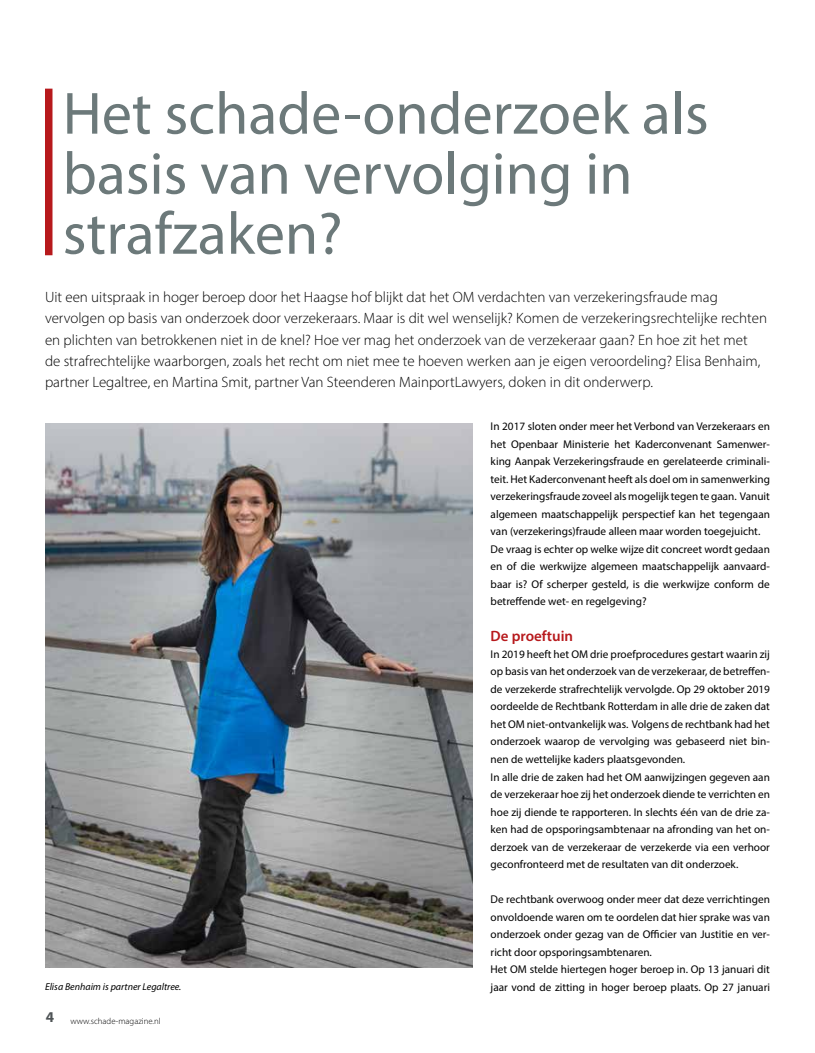
<style>
.page{position:relative;width:815px;height:1053px;background:#fff}
.page>*{position:absolute;margin:0;border:0;box-sizing:border-box;transform-origin:0 0}
.t1{font:60px/60px "Myriad Pro";color:#6c797a}
.t2{font:300 15px/21.2px "Myriad Pro";color:#000}
.t3{font:600 15px "Myriad Pro";color:#b7191c}
.t4{font:11.25px/17.5px "Myriad Pro";color:#000}
.t5{font:italic 10px "Myriad Pro";color:#000}
.t6{font:300 8.75px "Myriad Pro";color:#000}
</style>
<div class="page">
<div style="left:45px;top:89px;width:7px;height:166px;background:#b7191c"></div>
<img style="left:45px;top:423px;width:428px;height:544px">
<h1 class="t1" style="left:63px;top:83px;width:647px">Het schade-onderzoek als basis van vervolging in strafzaken?</h1>
<p class="t2" style="left:45px;top:286px;width:724px">Uit een uitspraak in hoger beroep door het Haagse hof blijkt dat het OM verdachten van verzekeringsfraude mag vervolgen op basis van onderzoek door verzekeraars. Maar is dit wel wenselijk? Komen de verzekeringsrechtelijke rechten en plichten van betrokkenen niet in de knel? Hoe ver mag het onderzoek van de verzekeraar gaan? En hoe zit het met<br>de strafrechtelijke waarborgen, zoals het recht om niet mee te hoeven werken aan je eigen veroordeling? Elisa Benhaim, partner Legaltree, en Martina Smit, partner Van Steenderen MainportLawyers, doken in dit onderwerp.</p>
<p class="t4" style="left:491px;top:417px;width:281px">In 2017 sloten onder meer het Verbond van Verzekeraars en het Openbaar Ministerie het Kaderconvenant Samenwer&shy;king Aanpak Verzekeringsfraude en gerelateerde criminali&shy;teit. Het Kaderconvenant heeft als doel om in samenwerking verzekeringsfraude zoveel als mogelijk tegen te gaan. Vanuit algemeen maatschappelijk perspectief kan het tegengaan van (verzekerings)fraude alleen maar worden toegejuicht.<br>De vraag is echter op welke wijze dit concreet wordt gedaan en of die werkwijze algemeen maatschappelijk aanvaard&shy;baar is? Of scherper gesteld, is die werkwijze conform de betreffende wet- en regelgeving?</p>
<h2 class="t3" style="left:491px;top:626px;width:84px">De proeftuin</h2>
<p class="t4" style="left:491px;top:645px;width:281px">In 2019 heeft het OM drie proefprocedures gestart waarin zij op basis van het onderzoek van de verzekeraar, de betreffen&shy;de verzekerde strafrechtelijk vervolgde. Op 29 oktober 2019 oordeelde de Rechtbank Rotterdam in alle drie de zaken dat het OM niet-ontvankelijk was. Volgens de rechtbank had het onderzoek waarop de vervolging was gebaseerd niet bin&shy;nen de wettelijke kaders plaatsgevonden.<br>In alle drie de zaken had het OM aanwijzingen gegeven aan de verzekeraar hoe zij het onderzoek diende te verrichten en hoe zij diende te rapporteren. In slechts één van de drie za&shy;ken had de opsporingsambtenaar na afronding van het on&shy;derzoek van de verzekeraar de verzekerde via een verhoor geconfronteerd met de resultaten van dit onderzoek.</p>
<p class="t4" style="left:491px;top:890px;width:281px">De rechtbank overwoog onder meer dat deze verrichtingen onvoldoende waren om te oordelen dat hier sprake was van onderzoek onder gezag van de Officier van Justitie en ver&shy;richt door opsporingsambtenaren.<br>Het OM stelde hiertegen hoger beroep in. Op 13 januari dit jaar vond de zitting in hoger beroep plaats. Op 27 januari</p>
<p class="t5" style="left:45px;top:979px;width:138px">Elisa Benhaim is partner Legaltree.</p>
<p class="t6" style="left:46px;top:1016px;width:116px"><sup>4</sup> www.schade-magazine.nl</p>
</div>
